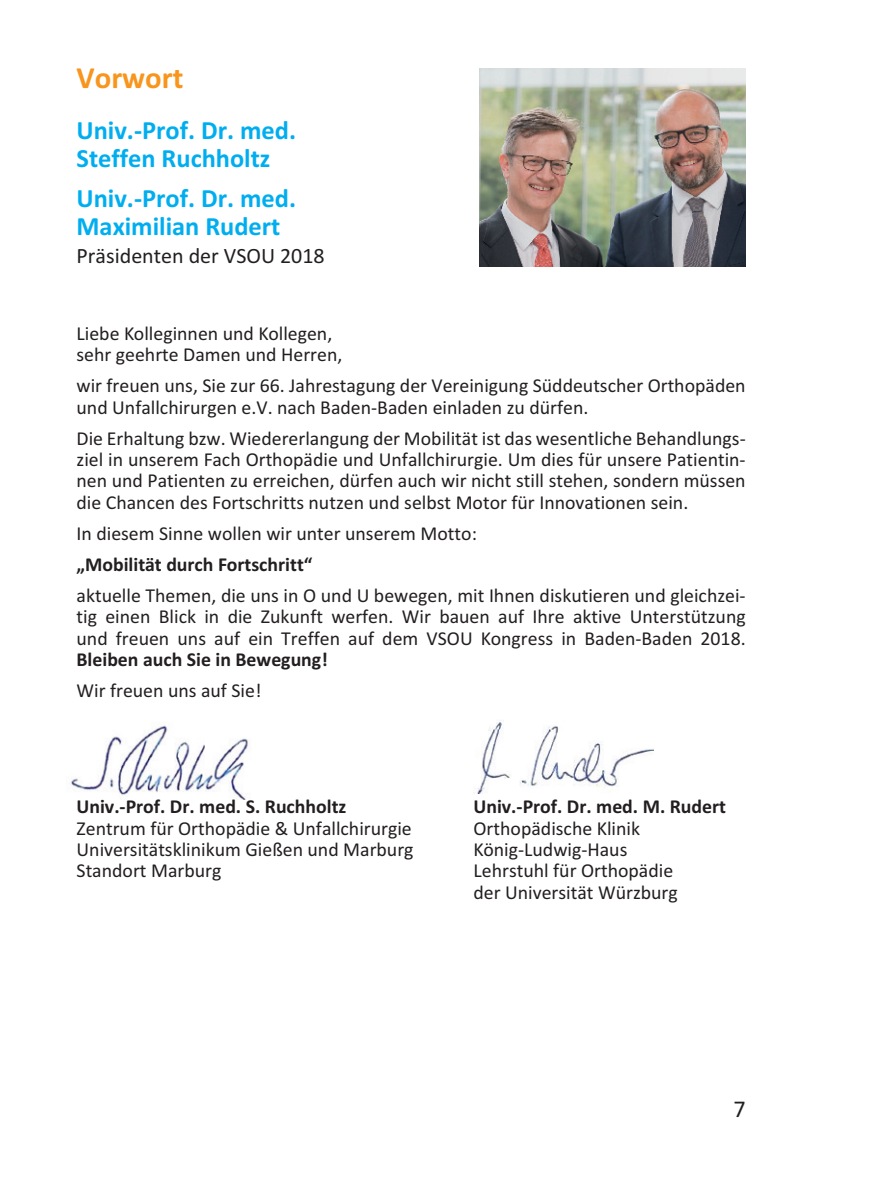
<style>
.page{position:relative;width:879px;height:1191px;background:#fff}
.page>*{position:absolute;margin:0;border:0;box-sizing:border-box;transform-origin:0 0}
.t1{font:700 30.8px "Calibri";color:#f7951d}
.t2{font:700 26.4px/28.4px "Calibri";color:#00aeef}
.t3{font:24.2px "Calibri";color:#231f20}
.t4{font:22px "Calibri";color:#231f20}
.t5{font:19.8px/21.2px "Calibri";color:#231f20}
.t6{font:700 19.8px "Calibri";color:#231f20}
</style>
<div class="page">
<img style="left:474px;top:720px;width:180px;height:74px">
<img style="left:71px;top:725px;width:180px;height:74px">
<img style="left:479px;top:68px;width:267px;height:198px">
<h1 class="t1" style="left:77px;top:59px;width:108px">Vorwort</h1>
<h2 class="t2" style="left:77px;top:115px;width:221px">Univ.-Prof. Dr. med.<br>Steffen Ruchholtz</h2>
<h2 class="t2" style="left:77px;top:183px;width:221px">Univ.-Prof. Dr. med.<br>Maximilian Rudert</h2>
<p class="t4" style="left:77px;top:243px;width:250px">Präsidenten der VSOU 2018</p>
<p class="t5" style="left:77px;top:322px;width:267px">Liebe Kolleginnen und Kollegen, sehr geehrte Damen und Herren,</p>
<p class="t5" style="left:77px;top:375px;width:670px">wir freuen uns, Sie zur 66. Jahrestagung der Vereinigung Süddeutscher Orthopäden und Unfallchirurgen e.V. nach Baden-Baden einladen zu dürfen.</p>
<p class="t5" style="left:77px;top:427px;width:670px;text-align:justify">Die Erhaltung bzw. Wiedererlangung der Mobilität ist das wesentliche Behandlungs&shy;ziel in unserem Fach Orthopädie und Unfallchirurgie. Um dies für unsere Patientin&shy;nen und Patienten zu erreichen, dürfen auch wir nicht still stehen, sondern müssen die Chancen des Fortschritts nutzen und selbst Motor für Innovationen sein.</p>
<p class="t5" style="left:77px;top:522px;width:402px">In diesem Sinne wollen wir unter unserem Motto:</p>
<p class="t6" style="left:77px;top:552px;width:237px">„Mobilität durch Fortschritt“</p>
<p class="t5" style="left:77px;top:585px;width:670px;text-align:justify">aktuelle Themen, die uns in O und U bewegen, mit Ihnen diskutieren und gleichzei&shy;tig einen Blick in die Zukunft werfen. Wir bauen auf Ihre aktive Unterstützung und freuen uns auf ein Treffen auf dem VSOU Kongress in Baden-Baden 2018.</p>
<p class="t6" style="left:77px;top:647px;width:253px">Bleiben auch Sie in Bewegung!</p>
<p class="t5" style="left:77px;top:680px;width:186px">Wir freuen uns auf Sie!</p>
<p class="t6" style="left:77px;top:795px;width:271px">Univ.-Prof. Dr. med. S. Ruchholtz</p>
<p class="t6" style="left:473px;top:795px;width:254px">Univ.-Prof. Dr. med. M. Rudert</p>
<p class="t5" style="left:77px;top:817px;width:337px">Zentrum für Orthopädie &amp; Unfallchirurgie</p>
<p class="t5" style="left:473px;top:817px;width:168px">Orthopädische Klinik</p>
<p class="t5" style="left:77px;top:838px;width:338px">Universitätsklinikum Gießen und Marburg</p>
<p class="t5" style="left:473px;top:838px;width:155px">König-Ludwig-Haus</p>
<p class="t5" style="left:77px;top:860px;width:146px">Standort Marburg</p>
<p class="t5" style="left:473px;top:860px;width:206px">Lehrstuhl für Orthopädie der Universität Würzburg</p>
<p class="t3" style="left:733px;top:1094px;width:14px">7</p>
</div>
